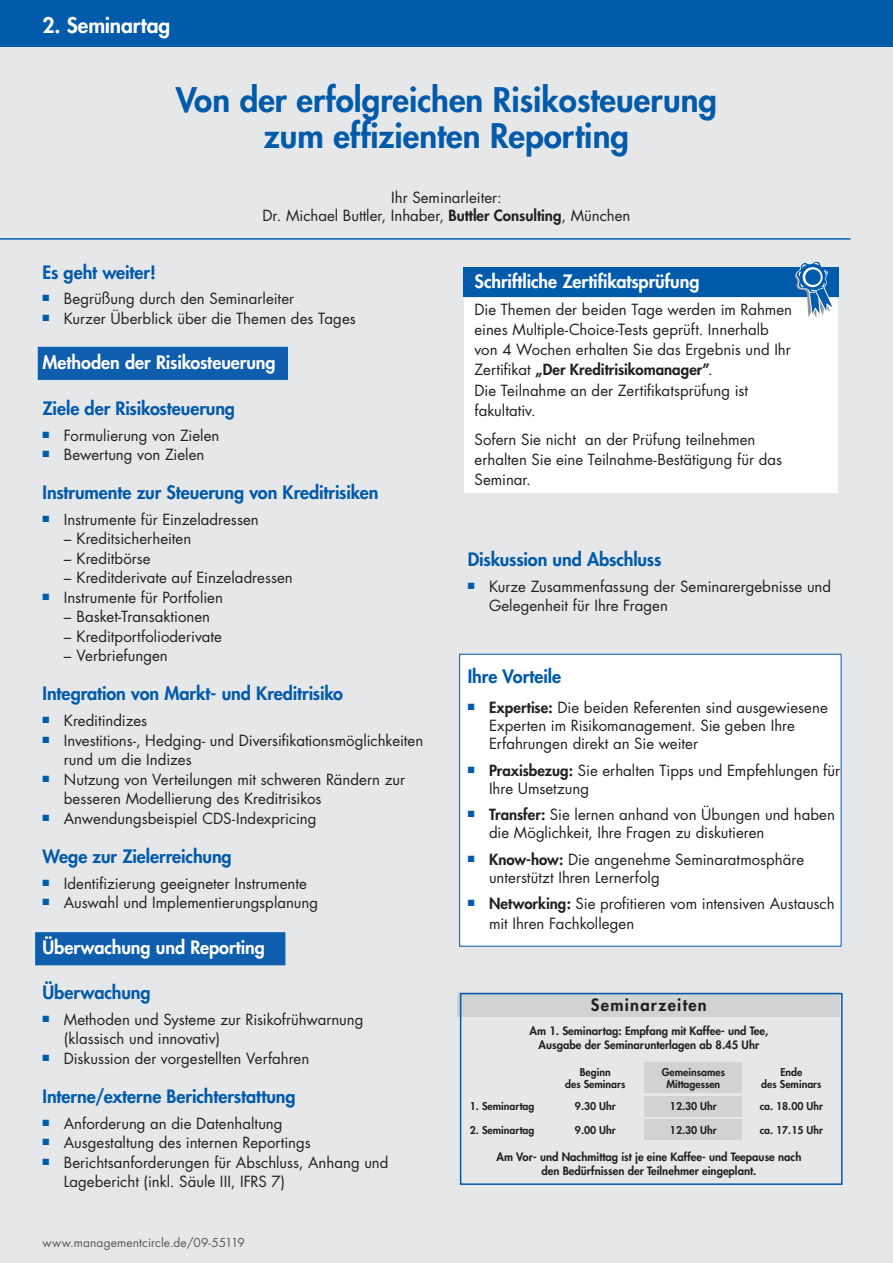
<style>
.page{position:relative;width:893px;height:1263px;background:#fff}
.page>*{position:absolute;margin:0;border:0;box-sizing:border-box;transform-origin:0 0}
.t1{font:800 33px/36px "Futura Std";color:#015aaa;text-align:center}
.t2{font:800 21px "Futura Std";letter-spacing:-.005em;color:#fff}
.t3{font:800 18px "Futura Std";letter-spacing:-.005em;color:#015aaa}
.t4{font:800 18px "Futura Std";letter-spacing:-.005em;color:#fff}
.t5{font:800 16.5px "Futura Std";letter-spacing:.075em;color:#231f20}
.t6{font:15px/20.2px "Futura Std";color:#231f20}
.t7{font:12px "Futura Std";letter-spacing:.01em;color:#57585a}
.t8{font:800 11.25px/14.2px "Futura Std";color:#231f20;text-align:center}
.t9{font:800 10.5px/12px "Futura Std";color:#231f20;text-align:center}
.s1{font-weight:800}
</style>
<div class="page">
<div style="left:0;top:21px;width:893px;height:1242px;background:#e6e7e9"></div>
<div style="left:0;top:0;width:893px;height:47px;background:#015aaa"></div>
<hr style="left:0;top:238px;width:850px;height:2px;background:#015aaa">
<div style="left:465px;top:298px;width:373px;height:195px;background:#fff"></div>
<div style="left:464px;top:267px;width:375px;height:30px;background:#015aaa"></div>
<svg style="left:795px;top:261px;width:38px;height:57px"></svg>
<div style="left:38px;top:347px;width:249px;height:32px;background:#0e5ead"></div>
<div style="left:36px;top:933px;width:249px;height:32px;background:#0e5ead"></div>
<div style="left:460px;top:654px;width:381px;height:292px;background:#fff"></div>
<svg style="left:459px;top:992px;width:384px;height:193px"></svg>
<h2 class="t2" style="left:43px;top:12px;width:129px">2. Seminartag</h2>
<h1 class="t1" style="left:176px;top:82px;width:543px">Von der erfolgreichen Risikosteuerung zum effizienten Reporting</h1>
<p class="t6" style="left:262px;top:189px;width:370px;line-height:18px;text-align:center">Ihr Seminarleiter:<br>Dr. Michael Buttler, Inhaber, <span class="s1">Buttler Consulting</span>, München</p>
<p class="t3" style="left:43px;top:260px;width:115px">Es geht weiter!</p>
<p class="t6" style="left:43px;top:289px;width:253px"><sup>■</sup> Begrüßung durch den Seminarleiter</p>
<p class="t6" style="left:43px;top:308px;width:315px"><sup>■</sup> Kurzer Überblick über die Themen des Tages</p>
<p class="t4" style="left:43px;top:351px;width:235px">Methoden der Risikosteuerung</p>
<p class="t3" style="left:43px;top:397px;width:194px">Ziele der Risikosteuerung</p>
<p class="t6" style="left:43px;top:425px;width:179px"><sup>■</sup> Formulierung von Zielen</p>
<p class="t6" style="left:43px;top:445px;width:164px"><sup>■</sup> Bewertung von Zielen</p>
<p class="t3" style="left:43px;top:481px;width:337px">Instrumente zur Steuerung von Kreditrisiken</p>
<p class="t6" style="left:43px;top:509px;width:218px"><sup>■</sup> Instrumente für Einzeladressen</p>
<p class="t6" style="left:64px;top:529px;width:129px">– Kreditsicherheiten</p>
<p class="t6" style="left:64px;top:548px;width:88px">– Kreditbörse</p>
<p class="t6" style="left:64px;top:568px;width:231px">– Kreditderivate auf Einzeladressen</p>
<p class="t6" style="left:43px;top:587px;width:182px"><sup>■</sup> Instrumente für Portfolien</p>
<p class="t6" style="left:64px;top:607px;width:148px">– Basket-Transaktionen</p>
<p class="t6" style="left:64px;top:626px;width:160px">– Kreditportfolioderivate</p>
<p class="t6" style="left:64px;top:646px;width:106px">– Verbriefungen</p>
<p class="t3" style="left:43px;top:682px;width:302px">Integration von Markt- und Kreditrisiko</p>
<p class="t6" style="left:43px;top:711px;width:106px"><sup>■</sup> Kreditindizes</p>
<p class="t6" style="left:64px;top:731px;width:361px;line-height:19.5px;text-indent:-21px"><sup>■</sup> Investitions-, Hedging- und Diversifikationsmöglichkeiten rund um die Indizes</p>
<p class="t6" style="left:64px;top:770px;width:343px;line-height:19.5px;text-indent:-21px"><sup>■</sup> Nutzung von Verteilungen mit schweren Rändern zur besseren Modellierung des Kreditrisikos</p>
<p class="t6" style="left:43px;top:808px;width:276px"><sup>■</sup> Anwendungsbeispiel CDS-Indexpricing</p>
<p class="t3" style="left:43px;top:845px;width:191px">Wege zur Zielerreichung</p>
<p class="t6" style="left:43px;top:873px;width:266px"><sup>■</sup> Identifizierung geeigneter Instrumente</p>
<p class="t6" style="left:43px;top:893px;width:277px"><sup>■</sup> Auswahl und Implementierungsplanung</p>
<p class="t4" style="left:43px;top:935px;width:224px">Überwachung und Reporting</p>
<p class="t3" style="left:43px;top:981px;width:110px">Überwachung</p>
<p class="t6" style="left:64px;top:1010px;width:301px;line-height:19.5px;text-indent:-21px"><sup>■</sup> Methoden und Systeme zur Risikofrühwarnung (klassisch und innovativ)</p>
<p class="t6" style="left:43px;top:1048px;width:268px"><sup>■</sup> Diskussion der vorgestellten Verfahren</p>
<p class="t3" style="left:43px;top:1085px;width:255px">Interne/externe Berichterstattung</p>
<p class="t6" style="left:43px;top:1113px;width:242px"><sup>■</sup> Anforderung an die Datenhaltung</p>
<p class="t6" style="left:43px;top:1133px;width:270px"><sup>■</sup> Ausgestaltung des internen Reportings</p>
<p class="t6" style="left:64px;top:1153px;width:326px;line-height:19.5px;text-indent:-21px"><sup>■</sup> Berichtsanforderungen für Abschluss, Anhang und<br>Lagebericht (inkl. Säule III, IFRS 7)</p>
<p class="t7" style="left:43px;top:1235px;width:204px">www.managementcircle.de/09-55119</p>
<p class="t4" style="left:475px;top:270px;width:226px">Schriftliche Zertifikatsprüfung</p>
<p class="t6" style="left:475px;top:299px;width:319px">Die Themen der beiden Tage werden im Rahmen eines Multiple-Choice-Tests geprüft. Innerhalb von 4 Wochen erhalten Sie das Ergebnis und Ihr Zertifikat <span class="s1">„Der Kreditrisikomanager”</span>.<br>Die Teilnahme an der Zertifikatsprüfung ist fakultativ.</p>
<p class="t6" style="left:475px;top:429px;width:309px">Sofern Sie nicht an der Prüfung teilnehmen erhalten Sie eine Teilnahme-Bestätigung für das<br>Seminar.</p>
<p class="t3" style="left:468px;top:548px;width:195px">Diskussion und Abschluss</p>
<p class="t6" style="left:489px;top:577px;width:344px;line-height:19.5px;text-indent:-21px"><sup>■</sup> Kurze Zusammenfassung der Seminarergebnisse und<br>Gelegenheit für Ihre Fragen</p>
<p class="t3" style="left:468px;top:664px;width:95px">Ihre Vorteile</p>
<p class="t6" style="left:489px;top:699px;width:340px;line-height:18px;text-indent:-21px"><sup>■</sup> <span class="s1">Expertise:</span> Die beiden Referenten sind ausgewiesene<br>Experten im Risikomanagement. Sie geben Ihre<br>Erfahrungen direkt an Sie weiter</p>
<p class="t6" style="left:489px;top:761px;width:353px;line-height:18px;text-indent:-21px"><sup>■</sup> <span class="s1">Praxisbezug:</span> Sie erhalten Tipps und Empfehlungen für<br>Ihre Umsetzung</p>
<p class="t6" style="left:489px;top:806px;width:348px;line-height:18px;text-indent:-21px"><sup>■</sup> <span class="s1">Transfer:</span> Sie lernen anhand von Übungen und haben die Möglichkeit, Ihre Fragen zu diskutieren</p>
<p class="t6" style="left:489px;top:850px;width:317px;line-height:18px;text-indent:-21px"><sup>■</sup> <span class="s1">Know-how:</span> Die angenehme Seminaratmosphäre unterstützt Ihren Lernerfolg</p>
<p class="t6" style="left:489px;top:894px;width:347px;line-height:19.5px;text-indent:-21px"><sup>■</sup> <span class="s1">Networking:</span> Sie profitieren vom intensiven Austausch mit Ihren Fachkollegen</p>
<p class="t5" style="left:591px;top:995px;width:117px">Seminarzeiten</p>
<p class="t8" style="left:529px;top:1023px;width:240px">Am 1. Seminartag: Empfang mit Kaffee- und Tee,<br>Ausgabe der Seminarunterlagen ab 8.45 Uhr</p>
<p class="t9" style="left:761px;top:1066px;width:62px">Ende<br>des Seminars</p>
<p class="t9" style="left:565px;top:1066px;width:62px">Beginn<br>des Seminars</p>
<p class="t9" style="left:662px;top:1066px;width:65px">Gemeinsames<br>Mittagessen</p>
<p class="t9" style="left:575px;top:1100px;width:42px">9.30 Uhr</p>
<p class="t9" style="left:575px;top:1124px;width:42px">9.00 Uhr</p>
<p class="t9" style="left:670px;top:1100px;width:48px">12.30 Uhr</p>
<p class="t9" style="left:670px;top:1124px;width:48px">12.30 Uhr</p>
<p class="t9" style="left:760px;top:1100px;width:65px">ca. 18.00 Uhr</p>
<p class="t9" style="left:470px;top:1100px;width:66px">1. Seminartag</p>
<p class="t8" style="left:496px;top:1150px;width:306px">Am Vor- und Nachmittag ist je eine Kaffee- und Teepause nach den Bedürfnissen der Teilnehmer eingeplant.</p>
<p class="t9" style="left:470px;top:1124px;width:66px">2. Seminartag</p>
<p class="t9" style="left:760px;top:1124px;width:65px">ca. 17.15 Uhr</p>
</div>
